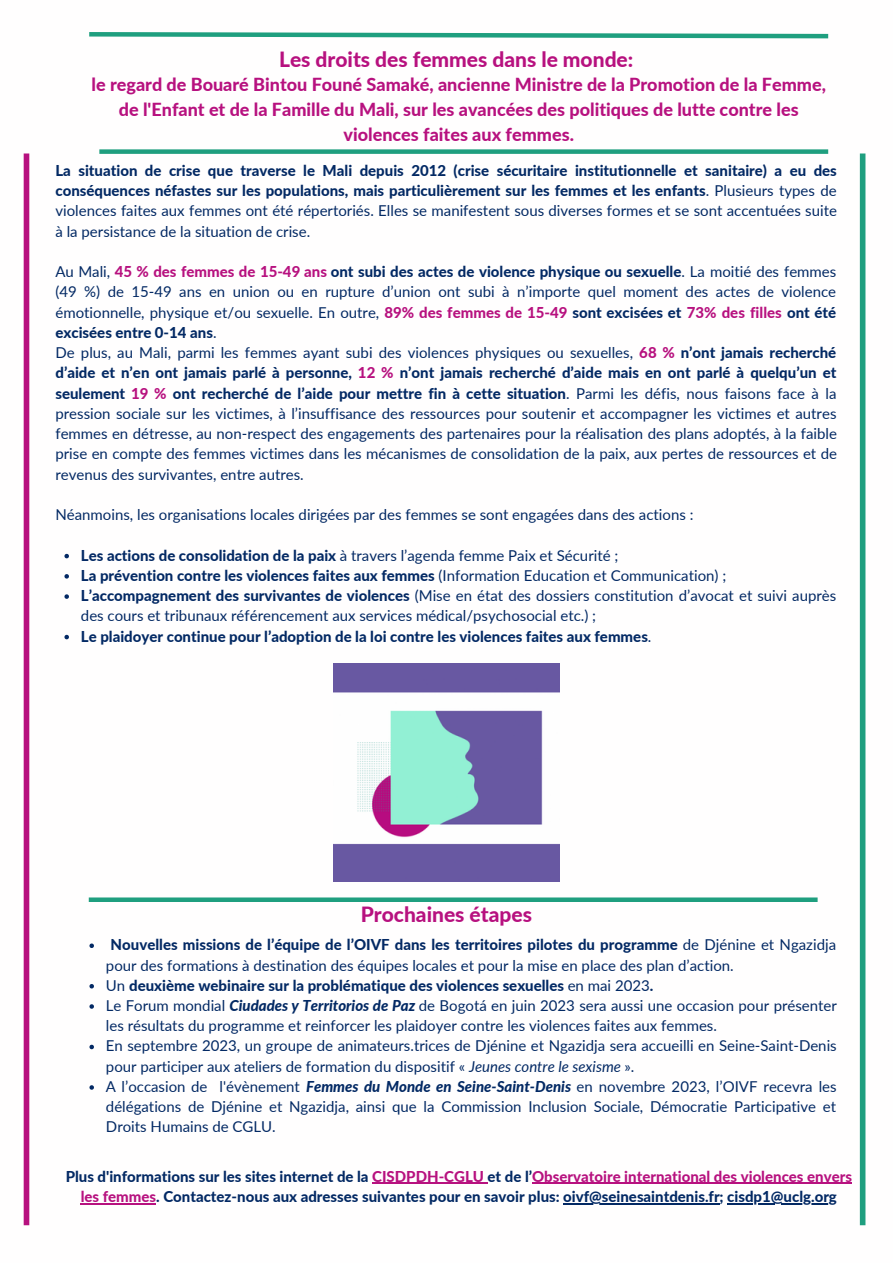
<style>
.page{position:relative;width:893px;height:1264px;background:#fff}
.page>*{position:absolute;margin:0;border:0;box-sizing:border-box;transform-origin:0 0}
.t1{font:800 21px "Lato";color:#b7117f}
.t2{font:800 18px/24.8px "Lato";color:#b7117f;text-align:center}
.t3{font:15px/20.2px "Lato";color:#032964}
.t4{font:800 15px/20.2px "Lato";color:#032964;text-align:justify}
.s1{font-weight:400}
.s2{font-weight:800;color:#b7117f}
.s3{font-weight:800}
.s4{font-weight:800;font-style:italic}
.s5{font-style:italic}
.s6{color:#b7117f}
</style>
<div class="page">
<div style="left:99px;top:149px;width:729px;height:5px;background:#1f9f7f"></div>
<svg style="left:64px;top:554px;width:5px;height:4px"></svg>
<svg style="left:64px;top:574px;width:5px;height:4px"></svg>
<svg style="left:64px;top:594px;width:5px;height:5px"></svg>
<svg style="left:64px;top:635px;width:5px;height:4px"></svg>
<div style="left:24px;top:153px;width:5px;height:1072px;background:#b7117f"></div>
<svg style="left:89px;top:32px;width:740px;height:7px"></svg>
<div style="left:89px;top:897px;width:728px;height:5px;background:#1f9f7f"></div>
<div style="left:859px;top:153px;width:6px;height:1072px;background:#1f9f7f"></div>
<svg style="left:89px;top:943px;width:5px;height:5px"></svg>
<svg style="left:89px;top:984px;width:5px;height:4px"></svg>
<svg style="left:89px;top:1004px;width:5px;height:4px"></svg>
<svg style="left:89px;top:1044px;width:5px;height:5px"></svg>
<svg style="left:89px;top:1085px;width:5px;height:4px"></svg>
<hr style="left:372px;top:1182px;width:112px;height:1px;background:#b7117f">
<hr style="left:532px;top:1182px;width:319px;height:1px;background:#b7117f">
<hr style="left:81px;top:1203px;width:75px;height:1px;background:#b7117f">
<hr style="left:563px;top:1203px;width:156px;height:1px;background:#032964">
<hr style="left:727px;top:1203px;width:109px;height:1px;background:#032964">
<img style="left:333px;top:663px;width:226px;height:218px">
<h1 class="t1" style="left:279px;top:46px;width:356px">Les droits des femmes dans le monde:</h1>
<p class="t2" style="left:91px;top:72px;width:735px">le regard de Bouaré Bintou Founé Samaké, ancienne Ministre de la Promotion de la Femme, de l'Enfant et de la Famille du Mali, sur les avancées des politiques de lutte contre les violences faites aux femmes.</p>
<p class="t4" style="left:55px;top:160px;width:783px">La situation de crise que traverse le Mali depuis 2012 (crise sécuritaire institutionnelle et sanitaire) a eu des conséquences néfastes sur les populations, mais particulièrement sur les femmes et les enfants<span class="s1">. Plusieurs types de violences faites aux femmes ont été répertoriés. Elles se manifestent sous diverses formes et se sont accentuées suite à la persistance de la situation de crise.</span></p>
<p class="t3" style="left:55px;top:261px;width:783px">Au Mali, <span class="s2">45 % des femmes de 15-49 ans</span> <span class="s3">ont subi des actes de violence physique ou sexuelle</span>. La moitié des femmes (49 %) de 15-49 ans en union ou en rupture d’union ont subi à n’importe quel moment des actes de violence émotionnelle, physique et/ou sexuelle. En outre, <span class="s2">89% des femmes de 15-49</span> <span class="s3">sont excisées et</span> <span class="s2">73% des filles</span> <span class="s3">ont été excisées entre 0-14 ans</span>.<br>De plus, au Mali, parmi les femmes ayant subi des violences physiques ou sexuelles, <span class="s2">68 %</span> <span class="s3">n’ont jamais recherché d’aide et n’en ont jamais parlé à personne,</span> <span class="s2">12 %</span> <span class="s3">n’ont jamais recherché d’aide mais en ont parlé à quelqu’un et seulement</span> <span class="s2">19 %</span> <span class="s3">ont recherché de l’aide pour mettre fin à cette situation</span>. Parmi les défis, nous faisons face à la pression sociale sur les victimes, à l’insuffisance des ressources pour soutenir et accompagner les victimes et autres femmes en détresse, au non-respect des engagements des partenaires pour la réalisation des plans adoptés, à la faible prise en compte des femmes victimes dans les mécanismes de consolidation de la paix, aux pertes de ressources et de revenus des survivantes, entre autres.</p>
<p class="t3" style="left:55px;top:504px;width:639px">Néanmoins, les organisations locales dirigées par des femmes se sont engagées dans des actions :</p>
<p class="t3" style="left:81px;top:544px;width:756px"><span class="s3">Les actions de consolidation de la paix</span> à travers l’agenda femme Paix et Sécurité ;<br><span class="s3">La prévention contre les violences faites aux femmes</span> (Information Education et Communication) ; <span class="s3">L’accompagnement des survivantes de violences</span> (Mise en état des dossiers constitution d’avocat et suivi auprès des cours et tribunaux référencement aux services médical/psychosocial etc.) ;<br><span class="s3">Le plaidoyer continue pour l’adoption de la loi contre les violences faites aux femmes</span>.</p>
<h1 class="t1" style="left:360px;top:901px;width:173px">Prochaines étapes</h1>
<p class="t3" style="left:106px;top:934px;width:732px;text-indent:5px"><span class="s3">Nouvelles missions de l’équipe de l’OIVF dans les territoires pilotes du programme</span> de Djénine et Ngazidja pour des formations à destination des équipes locales et pour la mise en place des plan d’action.<br>Un <span class="s3">deuxième webinaire sur la problématique des violences sexuelles</span> en mai 2023<span class="s3">.<br></span>Le Forum mondial <span class="s4">Ciudades y Territorios de Paz</span> de Bogotá en juin 2023 sera aussi une occasion pour présenter les résultats du programme et reinforcer les plaidoyer contre les violences faites aux femmes.<br>En septembre 2023, un groupe de animateurs.trices de Djénine et Ngazidja sera accueilli en Seine-Saint-Denis pour participer aux ateliers de formation du dispositif « <span class="s5">Jeunes contre le sexisme</span> ».<br>A l’occasion de l'évènement <span class="s4">Femmes du Monde en Seine-Saint-Denis</span> en novembre 2023, l’OIVF recevra les délégations de Djénine et Ngazidja, ainsi que la Commission Inclusion Sociale, Démocratie Participative et Droits Humains de CGLU.</p>
<p class="t4" style="left:66px;top:1165px;width:787px;text-align:center">Plus d'informations sur les sites internet de la <span class="s6">CISDPDH-CGLU</span> et de l’<span class="s6">Observatoire international des violences envers les femmes</span>. Contactez-nous aux adresses suivantes pour en savoir plus: oivf@seinesaintdenis.fr; cisdp1@uclg.org</p>
</div>
